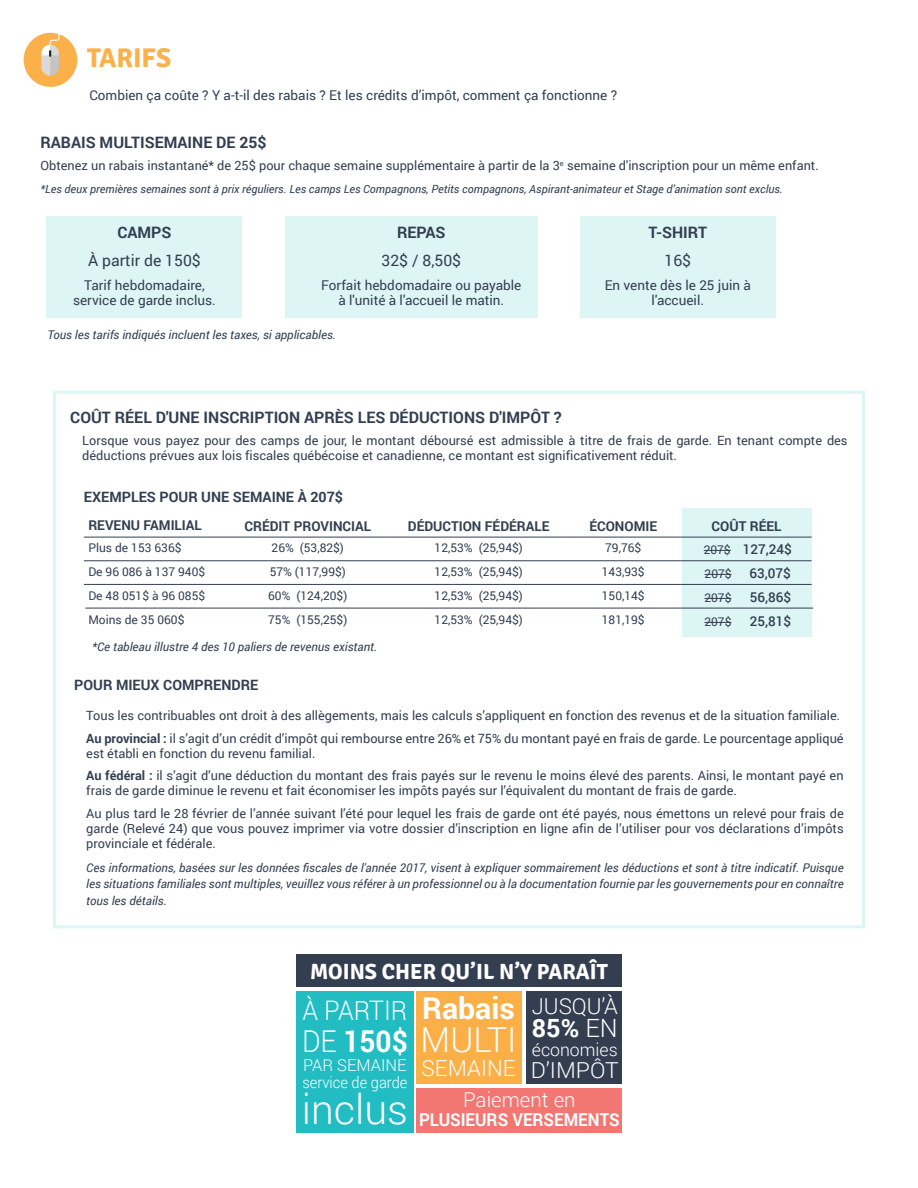
<style>
.page{position:relative;width:918px;height:1188px;background:#fff}
.page>*{position:absolute;margin:0;border:0;box-sizing:border-box;transform-origin:0 0}
.t1{font:300 40.95px "Roboto";color:#fff}
.t2{font:300 34.35px "Roboto";color:#fff}
.t3{font:700 30.15px "Roboto";color:#fff;scale:.93 1}
.t4{font:700 30px "Roboto";color:#fff}
.t5{font:300 27px "Roboto";color:#fff;scale:.93 1}
.t6{font:700 27px "Signika";color:#fbb049}
.t7{font:700 25.2px "Roboto";color:#fff}
.t8{font:300 22.2px "Roboto";color:#fff}
.t9{font:300 22.05px "Roboto";color:#fff}
.t10{font:300 22.05px "Roboto";color:#fff;scale:1.04 1}
.t11{font:700 21.9px "Signika";color:#fff}
.t12{font:300 20.4px "Roboto";color:#fff}
.t13{font:700 17.7px "Roboto";color:#fff;scale:.94 1}
.t14{font:300 17.7px "Roboto";color:#fff}
.t15{font:300 16.35px "Roboto";color:#fff}
.t16{font:700 15.75px "Roboto";color:#333f50}
.t17{font:15.75px "Roboto";color:#333f50}
.t18{font:300 15.75px "Roboto";color:#fff;scale:.93 1}
.t19{font:700 14.25px "Roboto";color:#333f50}
.t20{font:13.5px/15px "Roboto";color:#333f50;text-align:center}
.t21{font:700 13.5px "Roboto";color:#333f50}
.t22{font:500 13.5px "Roboto";color:#333f50}
.t23{font:12.75px/22.5px "Roboto";color:#333f50}
.t24{font:italic 12px/16.5px "Roboto";color:#333f50;text-align:justify}
.t25{font:12px/24px "Roboto";color:#333f50}
.t26{font:italic 11.25px "Roboto";color:#333f50}
.s1{font-weight:400;font-size:12px}
.s2{font-weight:700}
.s3{font-weight:300}
</style>
<div class="page">
<div style="left:526px;top:991px;width:96px;height:93px;background:#333f50"></div>
<div style="left:417px;top:991px;width:105px;height:93px;background:#fbb047"></div>
<div style="left:296px;top:991px;width:117px;height:142px;background:#21bdc3"></div>
<div style="left:296px;top:955px;width:326px;height:32px;background:#333f50"></div>
<div style="left:417px;top:1088px;width:205px;height:45px;background:#f27671"></div>
<div style="left:24px;top:33px;width:53px;height:54px;background:#fbb049;border-radius:50%"></div>
<svg style="left:41px;top:32px;width:19px;height:44px"></svg>
<div style="left:47px;top:216px;width:195px;height:101px;background:#def5f6"></div>
<div style="left:285px;top:216px;width:253px;height:101px;background:#def5f6"></div>
<div style="left:580px;top:216px;width:196px;height:101px;background:#def5f6"></div>
<div style="left:682px;top:508px;width:130px;height:129px;background:#def5f6"></div>
<svg style="left:704px;top:550px;width:27px;height:1px"></svg>
<svg style="left:705px;top:574px;width:27px;height:1px"></svg>
<svg style="left:704px;top:598px;width:27px;height:1px"></svg>
<svg style="left:704px;top:622px;width:27px;height:1px"></svg>
<hr style="left:84px;top:560px;width:728px;height:1px;background:#333f50">
<hr style="left:84px;top:537px;width:728px;height:1px;background:#333f50">
<hr style="left:84px;top:584px;width:728px;height:1px;background:#333f50">
<hr style="left:85px;top:608px;width:728px;height:1px;background:#333f50">
<h3 class="t6" style="left:87px;top:41px;width:86px">TARIFS</h3>
<p class="t20" style="left:89px;top:87px;width:529px">Combien ça coûte ? Y a-t-il des rabais ? Et les crédits d’impôt, comment ça fonctionne ?</p>
<p class="t16" style="left:40px;top:131px;width:228px">RABAIS MULTISEMAINE DE 25$</p>
<p class="t23" style="left:40px;top:154px;width:780px">Obtenez un rabais instantané* de 25$ pour chaque semaine supplémentaire à partir de la 3<sup>e</sup> semaine d'inscription pour un même enfant.</p>
<p class="t26" style="left:40px;top:181px;width:744px">*Les deux premières semaines sont à prix réguliers. Les camps Les Compagnons, Petits compagnons, Aspirant-animateur et Stage d’animation sont exclus.</p>
<p class="t16" style="left:117px;top:221px;width:56px">CAMPS</p>
<p class="t17" style="left:88px;top:250px;width:114px">À partir de 150$</p>
<p class="t20" style="left:73px;top:277px;width:144px">Tarif hebdomadaire, service de garde inclus.</p>
<p class="t16" style="left:397px;top:221px;width:50px">REPAS</p>
<p class="t17" style="left:382px;top:250px;width:81px">32$ / 8,50$</p>
<p class="t20" style="left:321px;top:277px;width:202px">Forfait hebdomadaire ou payable à l'unité à l'accueil le matin.</p>
<p class="t24" style="left:47px;top:326px;width:290px">Tous les tarifs indiqués incluent les taxes, si applicables.</p>
<p class="t16" style="left:649px;top:221px;width:60px">T-SHIRT</p>
<p class="t17" style="left:665px;top:250px;width:28px">16$</p>
<p class="t20" style="left:605px;top:277px;width:148px">En vente dès le 25 juin à l'accueil.</p>
<p class="t16" style="left:70px;top:406px;width:493px">COÛT RÉEL D'UNE INSCRIPTION APRÈS LES DÉDUCTIONS D'IMPÔT ?</p>
<p class="t23" style="left:82px;top:433px;width:767px;line-height:15px">Lorsque vous payez pour des camps de jour, le montant déboursé est admissible à titre de frais de garde. En tenant compte des déductions prévues aux lois fiscales québécoise et canadienne, ce montant est significativement réduit.</p>
<p class="t19" style="left:84px;top:487px;width:261px">EXEMPLES POUR UNE SEMAINE À 207$</p>
<p class="t21" style="left:88px;top:516px;width:115px">REVENU FAMILIAL</p>
<p class="t21" style="left:245px;top:517px;width:128px">CRÉDIT PROVINCIAL</p>
<p class="t21" style="left:408px;top:517px;width:143px">DÉDUCTION FÉDÉRALE</p>
<p class="t21" style="left:589px;top:517px;width:69px">ÉCONOMIE</p>
<p class="t21" style="left:712px;top:517px;width:71px">COÛT RÉEL</p>
<p class="t25" style="left:88px;top:536px;width:118px">Plus de 153 636$<br>De 96 086 à 137 940$<br>De 48 051$ à 96 085$<br>Moins de 35 060$</p>
<p class="t25" style="left:268px;top:536px;width:81px">26% (53,82$)<br>57% (117,99$)<br>60% (124,20$)<br>75% (155,25$)</p>
<p class="t25" style="left:435px;top:536px;width:90px;text-align:justify">12,53% (25,94$)<br>12,53% (25,94$)<br>12,53% (25,94$)<br>12,53% (25,94$)</p>
<p class="t25" style="left:602px;top:536px;width:44px">79,76$<br>143,93$<br>150,14$<br>181,19$</p>
<p class="t22" style="left:704px;top:539px;width:90px"><span class="s1">207$</span> 127,24$</p>
<p class="t25" style="left:705px;top:561px;width:29px">207$</p>
<p class="t22" style="left:750px;top:563px;width:43px">63,07$</p>
<p class="t25" style="left:704px;top:585px;width:29px">207$</p>
<p class="t22" style="left:750px;top:587px;width:43px">56,86$</p>
<p class="t25" style="left:704px;top:609px;width:29px">207$</p>
<p class="t22" style="left:750px;top:611px;width:43px">25,81$</p>
<p class="t24" style="left:92px;top:638px;width:287px">*Ce tableau illustre 4 des 10 paliers de revenus existant.</p>
<p class="t19" style="left:74px;top:675px;width:186px">POUR MIEUX COMPRENDRE</p>
<p class="t23" style="left:86px;top:704px;width:759px">Tous les contribuables ont droit à des allègements, mais les calculs s’appliquent en fonction des revenus et de la situation familiale.<br><span class="s2">Au provincial :</span> il s’agit d’un crédit d’impôt qui rembourse entre 26% et 75% du montant payé en frais de garde. Le pourcentage appliqué</p>
<p class="t23" style="left:86px;top:741px;width:759px">est établi en fonction du revenu familial.<br><span class="s2">Au fédéral :</span> il s’agit d’une déduction du montant des frais payés sur le revenu le moins élevé des parents. Ainsi, le montant payé en</p>
<p class="t23" style="left:86px;top:779px;width:759px">frais de garde diminue le revenu et fait économiser les impôts payés sur l’équivalent du montant de frais de garde.<br>Au plus tard le 28 février de l’année suivant l’été pour lequel les frais de garde ont été payés, nous émettons un relevé pour frais de</p>
<p class="t23" style="left:86px;top:820px;width:759px;line-height:15px">garde (Relevé 24) que vous pouvez imprimer via votre dossier d’inscription en ligne afin de l’utiliser pour vos déclarations d’impôts provinciale et fédérale.</p>
<p class="t24" style="left:86px;top:859px;width:759px">Ces informations, basées sur les données fiscales de l'année 2017, visent à expliquer sommairement les déductions et sont à titre indicatif. Puisque les situations familiales sont multiples, veuillez vous référer à un professionnel ou à la documentation fournie par les gouvernements pour en connaître tous les détails.</p>
<h3 class="t11" style="left:310px;top:958px;width:299px">MOINS CHER QU’IL N’Y PARAÎT</h3>
<h3 class="t5" style="left:302px;top:992px;width:114px">À PARTIR</h3>
<h3 class="t3" style="left:302px;top:1020px;width:115px"><span class="s3">DE</span> 150$</h3>
<p class="t15" style="left:303px;top:1054px;width:105px">PAR SEMAINE</p>
<p class="t18" style="left:302px;top:1072px;width:114px">service de garde</p>
<h1 class="t1" style="left:302px;top:1081px;width:108px">inclus</h1>
<h3 class="t9" style="left:532px;top:991px;width:87px">JUSQU’À</h3>
<h3 class="t7" style="left:532px;top:1010px;width:87px">85% <span class="s3">EN</span></h3>
<h3 class="t14" style="left:532px;top:1037px;width:87px">économies</h3>
<h3 class="t10" style="left:531px;top:1055px;width:86px">D’IMPÔT</h3>
<h3 class="t12" style="left:463px;top:1086px;width:114px">Paiement en</h3>
<h3 class="t13" style="left:419px;top:1108px;width:215px">PLUSIEURS VERSEMENTS</h3>
<h3 class="t4" style="left:422px;top:987px;width:94px">Rabais</h3>
<h2 class="t2" style="left:421px;top:1016px;width:97px">MULTI</h2>
<h3 class="t8" style="left:422px;top:1053px;width:95px">SEMAINE</h3>
</div>
